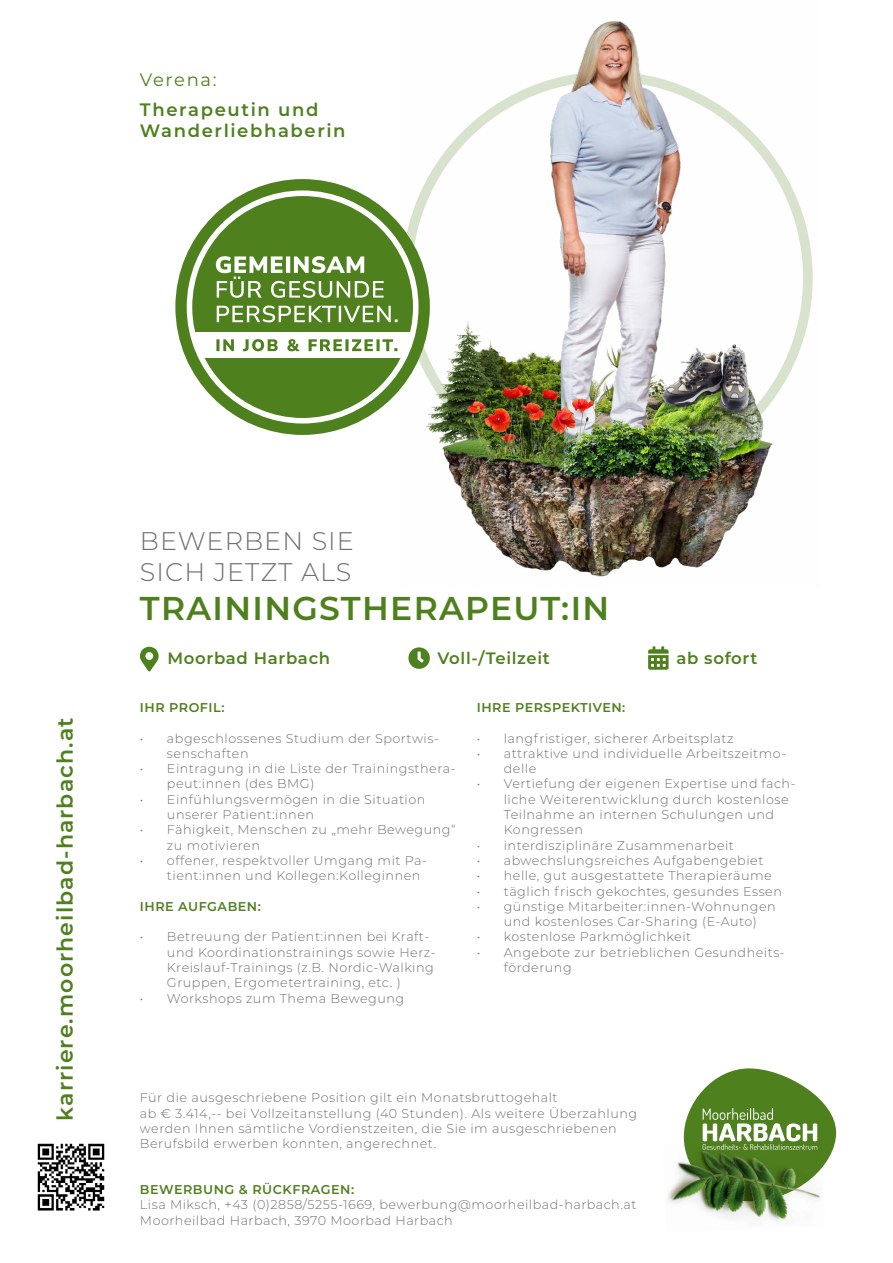
<style>
.page{position:relative;width:893px;height:1263px;background:#fff}
.page>*{position:absolute;margin:0;border:0;box-sizing:border-box;transform-origin:0 0}
.t1{font:600 33px "Montserrat";letter-spacing:.04em;color:#4f801e}
.t2{font:300 25.5px/30.6px "Montserrat";letter-spacing:.04em;color:#706f6f}
.t3{font:600 22.05px "Montserrat";letter-spacing:.05em;color:#4f801e}
.t4{font:600 18px/21px "Montserrat";letter-spacing:.09em;color:#4f801e}
.t5{font:18px "Montserrat";letter-spacing:.09em;color:#4f801e}
.t6{font:600 16.5px "Montserrat";letter-spacing:.04em;color:#4f801e}
.t7{font:300 12.75px/15.3px "Montserrat";letter-spacing:.04em;color:#706f6f}
.t8{font:600 12.75px "Montserrat";letter-spacing:.04em;color:#4f801e}
</style>
<div class="page">
<img style="left:402px;top:21px;width:411px;height:556px">
<svg style="left:140px;top:647px;width:19px;height:24px"></svg>
<svg style="left:408px;top:647px;width:22px;height:22px"></svg>
<svg style="left:648px;top:646px;width:21px;height:24px"></svg>
<svg style="left:684px;top:1068px;width:152px;height:133px;background:#67913c"></svg>
<img style="left:668px;top:1139px;width:157px;height:83px">
<svg style="left:703px;top:1108px;width:114px;height:42px"></svg>
<div style="left:175px;top:179px;width:255px;height:256px;background:#4f801e;border-radius:50%"></div>
<div style="left:189px;top:332px;width:226px;height:26px;background:#fff"></div>
<div style="left:187px;top:190px;width:231px;height:233px;border:6px solid #fff;border-radius:50%"></div>
<svg style="left:217px;top:305px;width:180px;height:17px"></svg>
<svg style="left:216px;top:256px;width:168px;height:42px"></svg>
<svg style="left:216px;top:339px;width:181px;height:12px"></svg>
<img style="left:37px;top:1143px;width:68px;height:68px">
<h3 class="t5" style="left:140px;top:67px;width:78px">Verena:</h3>
<h3 class="t4" style="left:140px;top:98px;width:207px">Therapeutin und<br>Wanderliebhaberin</h3>
<h3 class="t3" style="left:49px;top:1120px;width:405px;rotate:-90deg">karriere.moorheilbad-harbach.at</h3>
<h2 class="t2" style="left:140px;top:525px;width:215px">BEWERBEN SIE<br>SICH JETZT ALS</h2>
<h1 class="t1" style="left:140px;top:585px;width:471px">TRAININGSTHERAPEUT:IN</h1>
<p class="t6" style="left:167px;top:647px;width:164px">Moorbad Harbach</p>
<p class="t6" style="left:437px;top:647px;width:114px">Voll-/Teilzeit</p>
<p class="t6" style="left:676px;top:647px;width:83px">ab sofort</p>
<p class="t8" style="left:140px;top:698px;width:86px">IHR PROFIL:</p>
<p class="t7" style="left:167px;top:730px;width:273px;text-indent:-27px">• abgeschlossenes Studium der Sportwis&shy;senschaften</p>
<p class="t7" style="left:167px;top:760px;width:290px;text-indent:-27px">• Eintragung in die Liste der Trainingsthera&shy;peut:innen (des BMG)</p>
<p class="t7" style="left:167px;top:791px;width:260px;text-indent:-27px">• Einfühlungsvermögen in die Situation unserer Patient:innen</p>
<p class="t7" style="left:167px;top:822px;width:290px;text-indent:-27px">• Fähigkeit, Menschen zu „mehr Bewegung“ zu motivieren</p>
<p class="t7" style="left:167px;top:852px;width:262px;text-indent:-27px">• offener, respektvoller Umgang mit Pa&shy;tient:innen und Kollegen:Kolleginnen</p>
<p class="t8" style="left:140px;top:897px;width:122px">IHRE AUFGABEN:</p>
<p class="t7" style="left:167px;top:929px;width:270px;text-indent:-27px">• Betreuung der Patient:innen bei Kraft&shy;und Koordinationstrainings sowie Herz-Kreislauf-Trainings (z.B. Nordic-Walking Gruppen, Ergometertraining, etc. )</p>
<p class="t7" style="left:140px;top:990px;width:266px">• Workshops zum Thema Bewegung</p>
<p class="t8" style="left:477px;top:698px;width:150px">IHRE PERSPEKTIVEN:</p>
<p class="t7" style="left:477px;top:730px;width:258px">• langfristiger, sicherer Arbeitsplatz</p>
<p class="t7" style="left:504px;top:745px;width:284px;text-indent:-27px">• attraktive und individuelle Arbeitszeitmo&shy;delle</p>
<p class="t7" style="left:504px;top:776px;width:293px;text-indent:-27px">• Vertiefung der eigenen Expertise und fach&shy;liche Weiterentwicklung durch kostenlose Teilnahme an internen Schulungen und Kongressen</p>
<p class="t7" style="left:477px;top:837px;width:259px">• interdisziplinäre Zusammenarbeit</p>
<p class="t7" style="left:477px;top:852px;width:288px">• abwechslungsreiches Aufgabengebiet</p>
<p class="t7" style="left:477px;top:868px;width:297px">• helle, gut ausgestattete Therapieräume</p>
<p class="t7" style="left:477px;top:883px;width:307px">• täglich frisch gekochtes, gesundes Essen</p>
<p class="t7" style="left:504px;top:898px;width:273px;text-indent:-27px">• günstige Mitarbeiter:innen-Wohnungen und kostenloses Car-Sharing (E-Auto)</p>
<p class="t7" style="left:477px;top:929px;width:216px">• kostenlose Parkmöglichkeit</p>
<p class="t7" style="left:504px;top:944px;width:283px;text-indent:-27px">• Angebote zur betrieblichen Gesundheits&shy;förderung</p>
<p class="t7" style="left:140px;top:1090px;width:499px">Für die ausgeschriebene Position gilt ein Monatsbruttogehalt<br>ab € 3.414,-- bei Vollzeitanstellung (40 Stunden). Als weitere Überzahlung werden Ihnen sämtliche Vordienstzeiten, die Sie im ausgeschriebenen Berufsbild erwerben konnten, angerechnet.</p>
<p class="t8" style="left:140px;top:1180px;width:216px">BEWERBUNG &amp; RÜCKFRAGEN:</p>
<p class="t7" style="left:140px;top:1197px;width:498px">Lisa Miksch, +43 (0)2858/5255-1669, bewerbung@moorheilbad-harbach.at<br>Moorheilbad Harbach, 3970 Moorbad Harbach</p>
</div>
